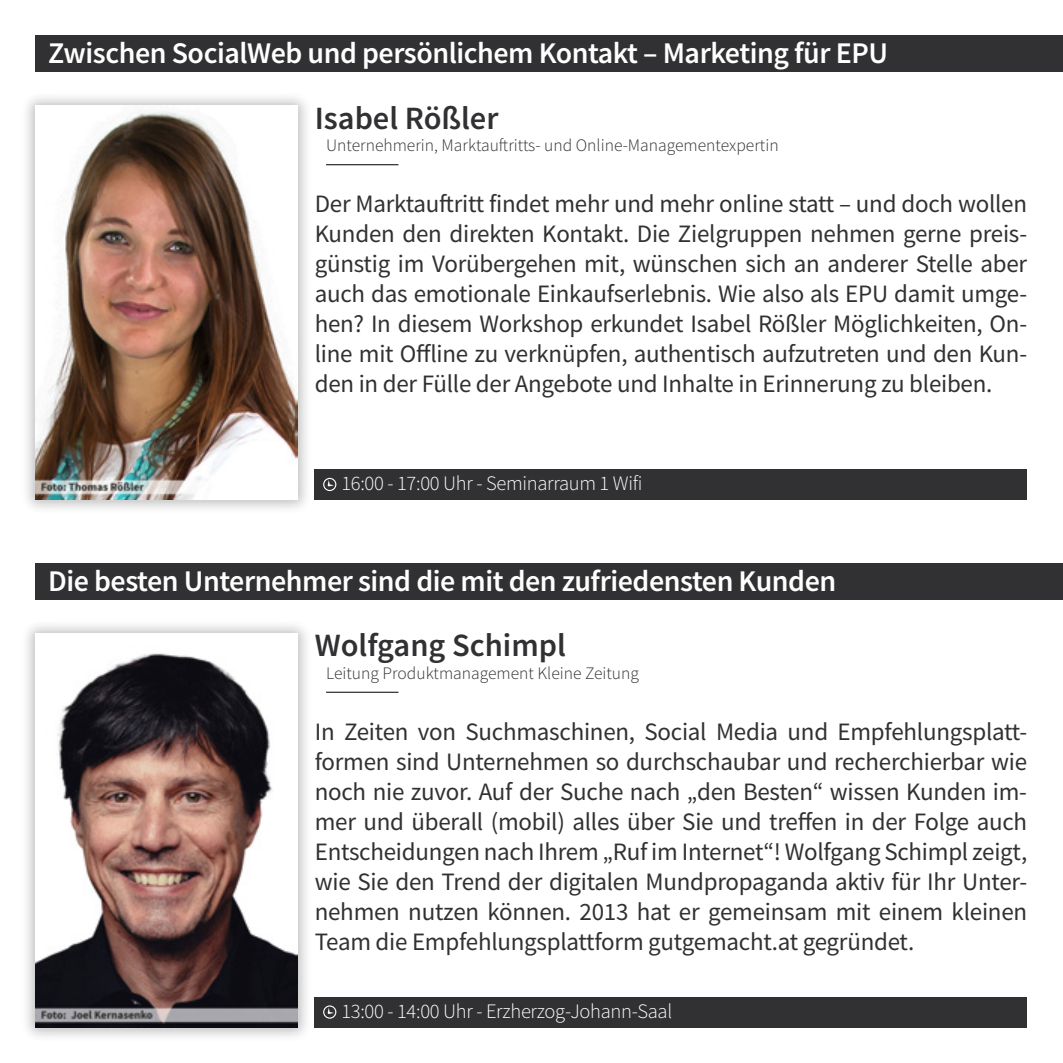
<style>
.page{position:relative;width:1063px;height:1063px;background:#fff}
.page>*{position:absolute;margin:0;border:0;box-sizing:border-box;transform-origin:0 0}
.t1{font:600 32.5px "Source Sans Pro";color:#313133}
.t2{font:600 30px "Source Sans Pro";letter-spacing:-.015em;color:#fff}
.t3{font:25px/30px "Source Sans Pro";letter-spacing:-.01em;color:#313133;text-align:justify}
.t4{font:300 20.5px "Source Sans Pro";letter-spacing:-.015em;color:#fff}
.t5{font:300 17.5px "Source Sans Pro";color:#313133}
</style>
<div class="page">
<div style="left:35px;top:35px;width:1028px;height:37px;background:#313133"></div>
<div style="left:35px;top:563px;width:1028px;height:37px;background:#313133"></div>
<hr style="left:326px;top:164px;width:72px;height:1px;background:#313133">
<hr style="left:326px;top:692px;width:72px;height:1px;background:#313133">
<div style="left:315px;top:469px;width:712px;height:31px;background:#313133"></div>
<div style="left:315px;top:997px;width:712px;height:30px;background:#313133"></div>
<svg style="left:323px;top:478px;width:13px;height:13px"></svg>
<svg style="left:323px;top:1005px;width:13px;height:14px"></svg>
<div style="left:20px;top:90px;width:293px;height:425px;background:#000;opacity:.25"></div>
<img style="left:35px;top:105px;width:263px;height:395px">
<div style="left:20px;top:618px;width:293px;height:425px;background:#000;opacity:.25"></div>
<img style="left:35px;top:633px;width:263px;height:395px">
<p class="t2" style="left:48px;top:34px;width:841px">Zwischen SocialWeb und persönlichem Kontakt – Marketing für EPU</p>
<h1 class="t1" style="left:315px;top:96px;width:185px">Isabel Rößler</h1>
<p class="t5" style="left:326px;top:135px;width:454px">Unternehmerin, Marktauftritts- und Online-Managementexpertin</p>
<p class="t3" style="left:315px;top:189px;width:714px">Der Marktauftritt findet mehr und mehr online statt – und doch wollen Kunden den direkten Kontakt. Die Zielgruppen nehmen gerne preis&shy;günstig im Vorübergehen mit, wünschen sich an anderer Stelle aber auch das emotionale Einkaufserlebnis. Wie also als EPU damit umge&shy;hen? In diesem Workshop erkundet Isabel Rößler Möglichkeiten, On&shy;line mit Offline zu verknüpfen, authentisch aufzutreten und den Kun&shy;den in der Fülle der Angebote und Inhalte in Erinnerung zu bleiben.</p>
<p class="t4" style="left:341px;top:471px;width:303px">16:00 - 17:00 Uhr - Seminarraum 1 Wifi</p>
<p class="t2" style="left:48px;top:561px;width:790px">Die besten Unternehmer sind die mit den zufriedensten Kunden</p>
<h1 class="t1" style="left:315px;top:624px;width:253px">Wolfgang Schimpl</h1>
<p class="t5" style="left:326px;top:662px;width:314px">Leitung Produktmanagement Kleine Zeitung</p>
<p class="t3" style="left:315px;top:717px;width:714px">In Zeiten von Suchmaschinen, Social Media und Empfehlungsplatt&shy;formen sind Unternehmen so durchschaubar und recherchierbar wie noch nie zuvor. Auf der Suche nach „den Besten“ wissen Kunden im&shy;mer und überall (mobil) alles über Sie und treffen in der Folge auch Entscheidungen nach Ihrem „Ruf im Internet“! Wolfgang Schimpl zeigt, wie Sie den Trend der digitalen Mundpropaganda aktiv für Ihr Unter&shy;nehmen nutzen können. 2013 hat er gemeinsam mit einem kleinen Team die Empfehlungsplattform gutgemacht.at gegründet.</p>
<p class="t4" style="left:341px;top:999px;width:332px">13:00 - 14:00 Uhr - Erzherzog-Johann-Saal</p>
</div>
